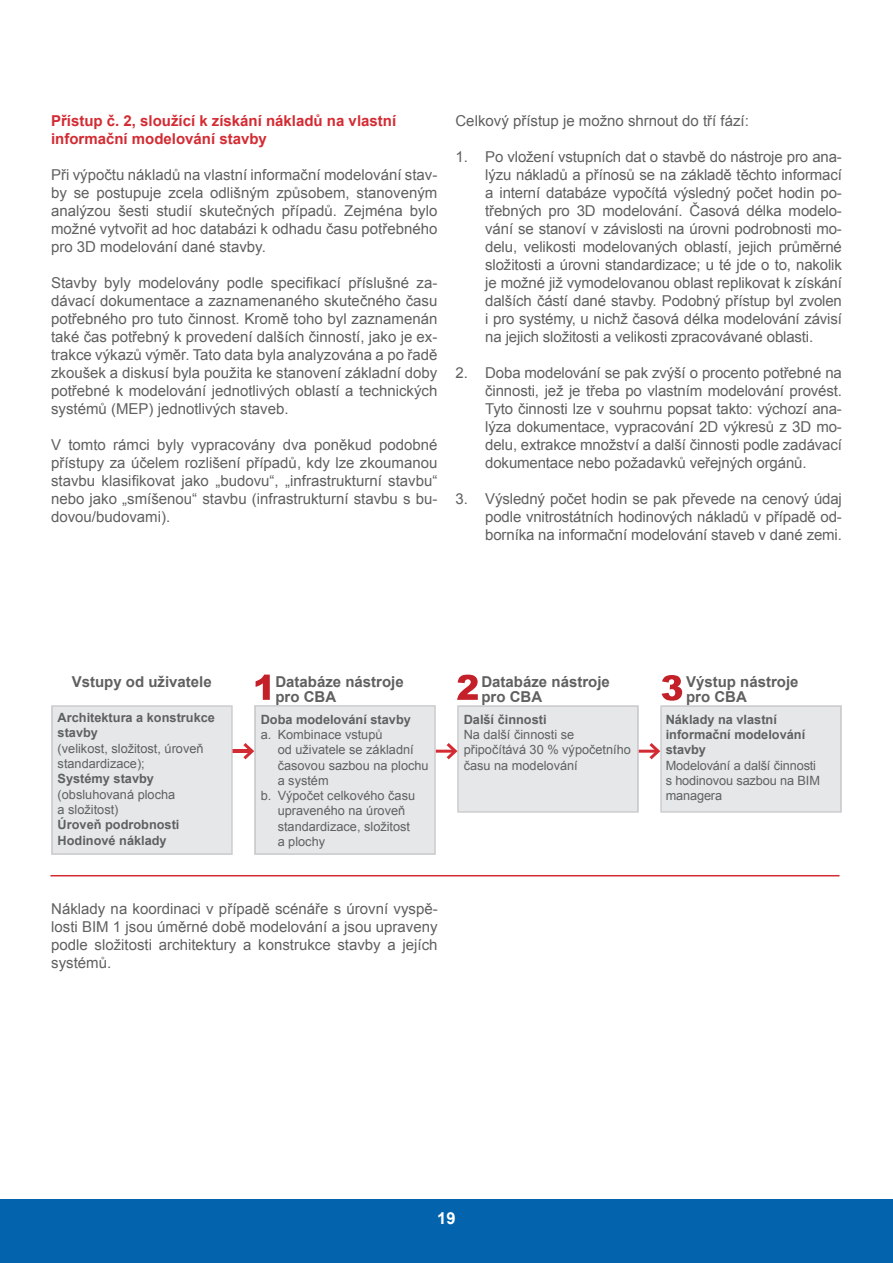
<style>
.page{position:relative;width:893px;height:1263px;background:#fff}
.page>*{position:absolute;margin:0;border:0;box-sizing:border-box;transform-origin:0 0}
.t1{font:700 16.5px "Arial";color:#fff}
.t2{font:15px/18px "Arial";color:#5f6060;text-align:justify}
.t3{font:700 15px/15px "Arial";color:#5f6060}
.t4{font:700 15px/18px "Arial";color:#d32b33}
.t5{font:12.75px/15.3px "Arial";color:#5f6060}
.t6{font:700 12.75px/15.3px "Arial";color:#5f6060}
</style>
<div class="page">
<div style="left:0;top:1199px;width:893px;height:64px;background:#0363ad"></div>
<hr style="left:233px;top:750px;width:19px;height:3px;background:#d32b33">
<svg style="left:240px;top:675px;width:196px;height:180px"></svg>
<hr style="left:436px;top:750px;width:19px;height:3px;background:#d32b33">
<svg style="left:443px;top:675px;width:196px;height:138px"></svg>
<hr style="left:639px;top:750px;width:19px;height:3px;background:#d32b33">
<svg style="left:646px;top:675px;width:196px;height:138px"></svg>
<hr style="left:50px;top:875px;width:789px;height:1px;background:#d32b33">
<div style="left:51px;top:705px;width:182px;height:150px;background:#e6e7e8"></div>
<p class="t4" style="left:51px;top:112px;width:347px">Přístup č. 2, sloužící k získání nákladů na vlastní informační modelování stavby</p>
<p class="t2" style="left:51px;top:166px;width:388px">Při výpočtu nákladů na vlastní informační modelování stav&shy;by se postupuje zcela odlišným způsobem, stanoveným analýzou šesti studií skutečných případů. Zejména bylo možné vytvořit ad hoc databázi k odhadu času potřebného pro 3D modelování dané stavby.</p>
<p class="t2" style="left:51px;top:274px;width:388px">Stavby byly modelovány podle specifikací příslušné za&shy;dávací dokumentace a zaznamenaného skutečného času potřebného pro tuto činnost. Kromě toho byl zaznamenán také čas potřebný k provedení dalších činností, jako je ex&shy;trakce výkazů výměr. Tato data byla analyzována a po řadě zkoušek a diskusí byla použita ke stanovení základní doby potřebné k modelování jednotlivých oblastí a technických systémů (MEP) jednotlivých staveb.</p>
<p class="t2" style="left:51px;top:436px;width:388px">V tomto rámci byly vypracovány dva poněkud podobné přístupy za účelem rozlišení případů, kdy lze zkoumanou stavbu klasifikovat jako „budovu“, „infrastrukturní stavbu“ nebo jako „smíšenou“ stavbu (infrastrukturní stavbu s bu&shy;dovou/budovami).</p>
<p class="t2" style="left:455px;top:112px;width:295px">Celkový přístup je možno shrnout do tří fází:</p>
<p class="t2" style="left:485px;top:148px;width:358px;text-indent:-30px">1. Po vložení vstupních dat o stavbě do nástroje pro ana&shy;lýzu nákladů a přínosů se na základě těchto informací a interní databáze vypočítá výsledný počet hodin po&shy;třebných pro 3D modelování. Časová délka modelo&shy;vání se stanoví v závislosti na úrovni podrobnosti mo&shy;delu, velikosti modelovaných oblastí, jejich průměrné složitosti a úrovni standardizace; u té jde o to, nakolik je možné již vymodelovanou oblast replikovat k získání dalších částí dané stavby. Podobný přístup byl zvolen i pro systémy, u nichž časová délka modelování závisí na jejich složitosti a velikosti zpracovávané oblasti.</p>
<p class="t2" style="left:485px;top:364px;width:358px;text-indent:-30px">2. Doba modelování se pak zvýší o procento potřebné na činnosti, jež je třeba po vlastním modelování provést.<br>Tyto činnosti lze v souhrnu popsat takto: výchozí ana&shy;lýza dokumentace, vypracování 2D výkresů z 3D mo&shy;delu, extrakce množství a další činnosti podle zadávací dokumentace nebo požadavků veřejných orgánů.</p>
<p class="t2" style="left:485px;top:490px;width:358px;text-indent:-30px">3. Výsledný počet hodin se pak převede na cenový údaj podle vnitrostátních hodinových nákladů v případě od&shy;borníka na informační modelování staveb v dané zemi.</p>
<p class="t3" style="left:72px;top:674px;width:142px">Vstupy od uživatele</p>
<p class="t3" style="left:275px;top:674px;width:130px">Databáze nástroje pro CBA</p>
<p class="t3" style="left:481px;top:674px;width:130px">Databáze nástroje pro CBA</p>
<p class="t3" style="left:686px;top:674px;width:114px">Výstup nástroje pro CBA</p>
<p class="t6" style="left:261px;top:711px;width:152px">Doba modelování stavby</p>
<p class="t5" style="left:261px;top:727px;width:123px">a. Kombinace vstupů</p>
<p class="t5" style="left:278px;top:742px;width:138px">od uživatele se základní</p>
<p class="t5" style="left:278px;top:757px;width:152px">časovou sazbou na plochu</p>
<p class="t5" style="left:278px;top:773px;width:53px">a systém</p>
<p class="t5" style="left:261px;top:788px;width:156px">b. Výpočet celkového času</p>
<p class="t5" style="left:278px;top:803px;width:129px">upraveného na úroveň</p>
<p class="t5" style="left:278px;top:819px;width:134px">standardizace, složitost</p>
<p class="t5" style="left:278px;top:834px;width:49px">a plochy</p>
<p class="t6" style="left:58px;top:710px;width:159px">Architektura a konstrukce stavby</p>
<p class="t5" style="left:58px;top:741px;width:147px">(velikost, složitost, úroveň standardizace);</p>
<p class="t6" style="left:58px;top:771px;width:98px">Systémy stavby</p>
<p class="t5" style="left:58px;top:786px;width:119px">(obsluhovaná plocha a složitost)</p>
<p class="t6" style="left:58px;top:817px;width:123px">Úroveň podrobnosti<br>Hodinové náklady</p>
<p class="t6" style="left:464px;top:711px;width:84px">Další činnosti</p>
<p class="t5" style="left:464px;top:727px;width:169px">Na další činnosti se připočítává 30 % výpočetního času na modelování</p>
<p class="t6" style="left:666px;top:711px;width:141px">Náklady na vlastní informační modelování stavby</p>
<p class="t5" style="left:666px;top:757px;width:156px">Modelování a další činnosti s hodinovou sazbou na BIM managera</p>
<p class="t2" style="left:51px;top:900px;width:388px">Náklady na koordinaci v případě scénáře s úrovní vyspě&shy;losti BIM 1 jsou úměrné době modelování a jsou upraveny podle složitosti architektury a konstrukce stavby a jejích systémů.</p>
<p class="t1" style="left:437px;top:1209px;width:20px">19</p>
</div>
